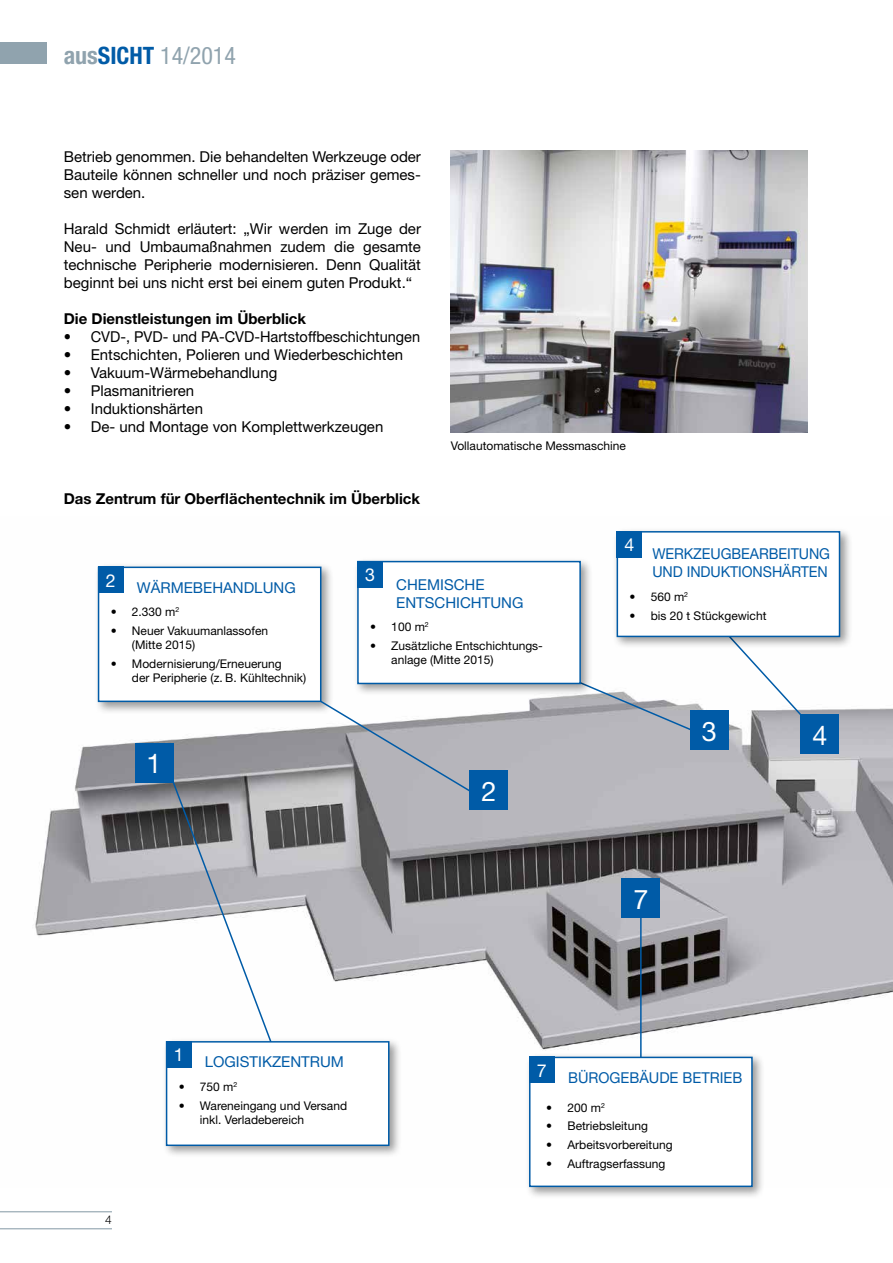
<style>
.page{position:relative;width:893px;height:1263px;background:#fff}
.page>*{position:absolute;margin:0;border:0;box-sizing:border-box;transform-origin:0 0}
.t1{font:27px "Helvetica Neue";color:#fff}
.t2{font:condensed 24px "Helvetica Neue LT";color:#90a3ae}
.t3{font:17.85px "Helvetica Neue";color:#fff}
.t4{font:15px/18px "Helvetica Neue";color:#000;text-align:justify}
.t5{font:700 15px "Helvetica Neue";color:#000}
.t6{font:15px/18px "Helvetica Neue";color:#005ba7}
.t7{font:15px/18px "Helvetica Neue";color:#005ba7;scale:.95 1}
.t8{font:12px/14.4px "Helvetica Neue";color:#000}
.t9{font:300 12px "Helvetica Neue";color:#000}
.s1{font-weight:700}
.s2{font-weight:700;color:#005ba7}
</style>
<div class="page">
<div style="left:0;top:43px;width:47px;height:21px;background:#90a3ae"></div>
<hr style="left:0;top:1228px;width:112px;height:1px;background:#90a3ae">
<hr style="left:0;top:1211px;width:112px;height:1px;background:#90a3ae">
<img style="left:35px;top:697px;width:858px;height:354px">
<div style="left:135px;top:743px;width:39px;height:39px;background:#005ba7"></div>
<div style="left:469px;top:771px;width:39px;height:39px;background:#005ba7"></div>
<div style="left:690px;top:711px;width:39px;height:39px;background:#005ba7"></div>
<div style="left:800px;top:715px;width:39px;height:39px;background:#005ba7"></div>
<div style="left:621px;top:879px;width:39px;height:39px;background:#005ba7"></div>
<svg style="left:559px;top:687px;width:152px;height:52px"></svg>
<svg style="left:727px;top:650px;width:77px;height:68px"></svg>
<hr style="left:640px;top:914px;width:2px;height:150px;background:#005ba7">
<div style="left:94px;top:563px;width:240px;height:151px;background:#000;opacity:.4"></div>
<div style="left:98px;top:567px;width:223px;height:135px;background:#fff;border:2px solid #005ba7"></div>
<div style="left:98px;top:567px;width:26px;height:26px;background:#005ba7"></div>
<div style="left:353px;top:557px;width:240px;height:140px;background:#000;opacity:.4"></div>
<div style="left:357px;top:561px;width:224px;height:123px;background:#fff;border:2px solid #005ba7"></div>
<div style="left:357px;top:561px;width:26px;height:26px;background:#005ba7"></div>
<div style="left:613px;top:527px;width:240px;height:123px;background:#000;opacity:.4"></div>
<div style="left:617px;top:531px;width:223px;height:106px;background:#fff;border:2px solid #005ba7"></div>
<div style="left:617px;top:531px;width:25px;height:26px;background:#005ba7"></div>
<div style="left:525px;top:1053px;width:240px;height:146px;background:#000;opacity:.4"></div>
<div style="left:529px;top:1057px;width:224px;height:130px;background:#fff;border:2px solid #005ba7"></div>
<div style="left:529px;top:1057px;width:26px;height:26px;background:#005ba7"></div>
<svg style="left:170px;top:777px;width:103px;height:260px"></svg>
<img style="left:451px;top:151px;width:357px;height:281px">
<div style="left:162px;top:1037px;width:240px;height:121px;background:#000;opacity:.4"></div>
<div style="left:166px;top:1041px;width:223px;height:105px;background:#fff;border:2px solid #005ba7"></div>
<div style="left:166px;top:1041px;width:26px;height:26px;background:#005ba7"></div>
<svg style="left:319px;top:699px;width:153px;height:94px"></svg>
<h2 class="t2" style="left:64px;top:41px;width:174px"><span class="s1">aus</span><span class="s2">SICHT</span> 14/2014</h2>
<p class="t4" style="left:64px;top:147px;width:359px">Betrieb genommen. Die behandelten Werkzeuge oder Bauteile können schneller und noch präziser gemes&shy;sen werden.</p>
<p class="t4" style="left:64px;top:219px;width:359px">Harald Schmidt erläutert: „Wir werden im Zuge der Neu- und Umbaumaßnahmen zudem die gesamte technische Peripherie modernisieren. Denn Qualität beginnt bei uns nicht erst bei einem guten Produkt.“</p>
<p class="t5" style="left:64px;top:309px;width:244px">Die Dienstleistungen im Überblick</p>
<p class="t4" style="left:64px;top:327px;width:358px">• CVD-, PVD- und PA-CVD-Hartstoffbeschichtungen</p>
<p class="t4" style="left:64px;top:345px;width:341px">• Entschichten, Polieren und Wiederbeschichten</p>
<p class="t4" style="left:64px;top:363px;width:215px">• Vakuum-Wärmebehandlung</p>
<p class="t4" style="left:64px;top:381px;width:132px">• Plasmanitrieren</p>
<p class="t4" style="left:64px;top:399px;width:141px">• Induktionshärten</p>
<p class="t4" style="left:64px;top:417px;width:321px">• De- und Montage von Komplettwerkzeugen</p>
<p class="t5" style="left:64px;top:489px;width:358px">Das Zentrum für Oberflächentechnik im Überblick</p>
<p class="t8" style="left:451px;top:438px;width:177px">Vollautomatische Messmaschine</p>
<p class="t3" style="left:106px;top:570px;width:11px">2</p>
<p class="t8" style="left:111px;top:605px;width:70px">• 2.330 m<sup>2</sup></p>
<p class="t8" style="left:132px;top:623px;width:138px;text-indent:-21px">• Neuer Vakuumanlassofen (Mitte 2015)</p>
<p class="t8" style="left:132px;top:656px;width:176px;text-indent:-21px">• Modernisierung/Erneuerung<br>der Peripherie (z. B. Kühltechnik)</p>
<p class="t6" style="left:137px;top:578px;width:160px">WÄRMEBEHANDLUNG</p>
<h1 class="t1" style="left:147px;top:747px;width:17px">1</h1>
<p class="t3" style="left:365px;top:564px;width:11px">3</p>
<p class="t6" style="left:396px;top:575px;width:129px">CHEMISCHE<br>ENTSCHICHTUNG</p>
<p class="t8" style="left:370px;top:620px;width:60px">• 100 m<sup>2</sup></p>
<p class="t8" style="left:391px;top:638px;width:153px;text-indent:-21px">• Zusätzliche Entschichtungs&shy;anlage (Mitte 2015)</p>
<h1 class="t1" style="left:481px;top:775px;width:17px">2</h1>
<p class="t3" style="left:624px;top:534px;width:11px">4</p>
<p class="t7" style="left:652px;top:544px;width:188px">WERKZEUGBEARBEITUNG<br>UND INDUKTIONSHÄRTEN</p>
<p class="t8" style="left:629px;top:590px;width:60px">• 560 m<sup>2</sup></p>
<p class="t8" style="left:629px;top:608px;width:139px">• bis 20 t Stückgewicht</p>
<h1 class="t1" style="left:702px;top:715px;width:17px">3</h1>
<h1 class="t1" style="left:812px;top:719px;width:17px">4</h1>
<h1 class="t1" style="left:633px;top:883px;width:17px">7</h1>
<p class="t9" style="left:105px;top:1212px;width:8px">4</p>
<p class="t6" style="left:174px;top:1052px;width:172px"><sup>1</sup> LOGISTIKZENTRUM</p>
<p class="t8" style="left:179px;top:1079px;width:60px">• 750 m<sup>2</sup></p>
<p class="t8" style="left:200px;top:1098px;width:149px;text-indent:-21px">• Wareneingang und Versand inkl. Verladebereich</p>
<p class="t3" style="left:537px;top:1060px;width:11px">7</p>
<p class="t6" style="left:568px;top:1068px;width:176px">BÜROGEBÄUDE BETRIEB</p>
<p class="t8" style="left:546px;top:1100px;width:60px">• 200 m<sup>2</sup></p>
<p class="t8" style="left:546px;top:1119px;width:103px">• Betriebsleitung</p>
<p class="t8" style="left:546px;top:1137px;width:128px">• Arbeitsvorbereitung</p>
<p class="t8" style="left:546px;top:1156px;width:121px">• Auftragserfassung</p>
</div>
